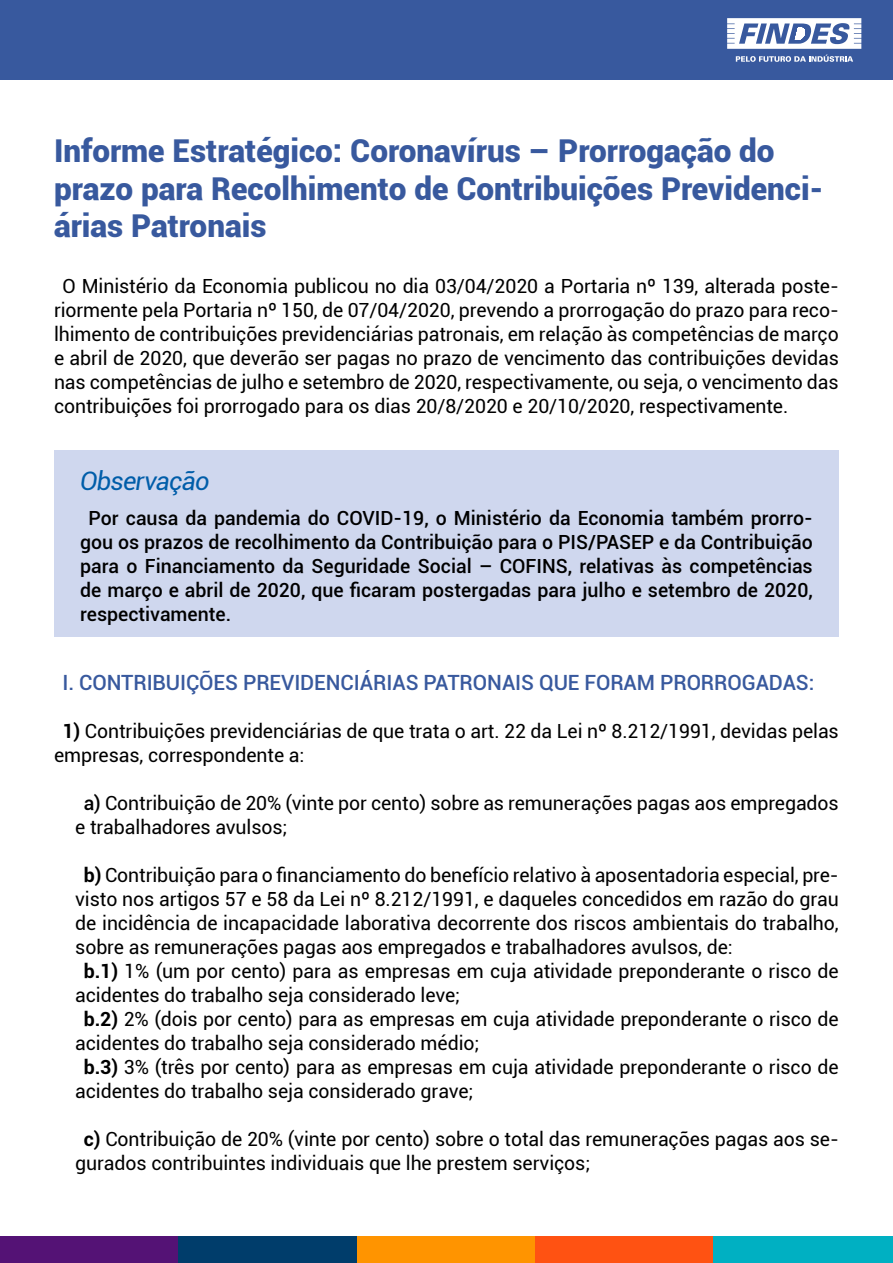
<style>
.page{position:relative;width:893px;height:1263px;background:#fff}
.page>*{position:absolute;margin:0;border:0;box-sizing:border-box;transform-origin:0 0}
.t1{font:900 31.5px/37.8px "Roboto";color:#38599e}
.t2{font:italic 25.5px "Roboto";letter-spacing:-.03em;color:#005da9}
.t3{font:500 21px "Roboto";letter-spacing:-.005em;color:#38599e}
.t4{font:19.5px/24px "Roboto";letter-spacing:-.005em;color:#000}
.t5{font:500 19.5px/24px "Roboto";color:#000;text-align:justify}
.s1{font-weight:700}
.s2{font-weight:500}
</style>
<div class="page">
<div style="left:0;top:1236px;width:180px;height:27px;background:#541275"></div>
<div style="left:178px;top:1236px;width:180px;height:27px;background:#003d6b"></div>
<div style="left:357px;top:1236px;width:179px;height:27px;background:#ff9400"></div>
<div style="left:535px;top:1236px;width:180px;height:27px;background:#ff5212"></div>
<div style="left:713px;top:1236px;width:180px;height:27px;background:#00b0c2"></div>
<div style="left:0;top:0;width:893px;height:80px;background:#38599e"></div>
<svg style="left:727px;top:18px;width:134px;height:31px"></svg>
<svg style="left:736px;top:55px;width:117px;height:7px"></svg>
<div style="left:54px;top:451px;width:785px;height:186px;background:#cfd7ee"></div>
<h1 class="t1" style="left:54px;top:130px;width:771px">Informe Estratégico: Coronavírus – Prorrogação do prazo para Recolhimento de Contribuições Previdenci&shy;árias Patronais</h1>
<p class="t4" style="left:54px;top:273px;width:786px;text-align:justify;text-indent:9px">O Ministério da Economia publicou no dia 03/04/2020 a Portaria nº 139, alterada poste&shy;riormente pela Portaria nº 150, de 07/04/2020, prevendo a prorrogação do prazo para reco&shy;lhimento de contribuições previdenciárias patronais, em relação às competências de março e abril de 2020, que deverão ser pagas no prazo de vencimento das contribuições devidas nas competências de julho e setembro de 2020, respectivamente, ou seja, o vencimento das contribuições foi prorrogado para os dias 20/8/2020 e 20/10/2020, respectivamente.</p>
<h2 class="t2" style="left:80px;top:463px;width:131px">Observação</h2>
<p class="t5" style="left:80px;top:505px;width:734px;text-indent:9px">Por causa da pandemia do COVID-19, o Ministério da Economia também prorro&shy;gou os prazos de recolhimento da Contribuição para o PIS/PASEP e da Contribuição para o Financiamento da Seguridade Social – COFINS, relativas às competências de março e abril de 2020, que ficaram postergadas para julho e setembro de 2020, respectivamente.</p>
<p class="t3" style="left:63px;top:668px;width:753px">I. CONTRIBUIÇÕES PREVIDENCIÁRIAS PATRONAIS QUE FORAM PRORROGADAS:</p>
<p class="t4" style="left:54px;top:718px;width:786px;text-indent:9px"><span class="s1">1)</span> Contribuições previdenciárias de que trata o art. 22 da Lei nº 8.212/1991, devidas pelas empresas, correspondente a:</p>
<p class="t4" style="left:75px;top:790px;width:765px;text-indent:9px"><span class="s2">a)</span> Contribuição de 20% (vinte por cento) sobre as remunerações pagas aos empregados e trabalhadores avulsos;</p>
<p class="t4" style="left:84px;top:862px;width:756px"><span class="s1">b)</span> Contribuição para o financiamento do benefício relativo à aposentadoria especial, pre-</p>
<p class="t4" style="left:75px;top:886px;width:765px">visto nos artigos 57 e 58 da Lei nº 8.212/1991, e daqueles concedidos em razão do grau</p>
<p class="t4" style="left:75px;top:910px;width:765px">de incidência de incapacidade laborativa decorrente dos riscos ambientais do trabalho,</p>
<p class="t4" style="left:75px;top:934px;width:659px">sobre as remunerações pagas aos empregados e trabalhadores avulsos, de:</p>
<p class="t4" style="left:84px;top:958px;width:756px"><span class="s1">b.1)</span> 1% (um por cento) para as empresas em cuja atividade preponderante o risco de</p>
<p class="t4" style="left:75px;top:982px;width:386px">acidentes do trabalho seja considerado leve;</p>
<p class="t4" style="left:84px;top:1006px;width:756px"><span class="s1">b.2)</span> 2% (dois por cento) para as empresas em cuja atividade preponderante o risco de</p>
<p class="t4" style="left:75px;top:1030px;width:406px">acidentes do trabalho seja considerado médio;</p>
<p class="t4" style="left:84px;top:1054px;width:756px"><span class="s1">b.3)</span> 3% (três por cento) para as empresas em cuja atividade preponderante o risco de</p>
<p class="t4" style="left:75px;top:1078px;width:400px">acidentes do trabalho seja considerado grave;</p>
<p class="t4" style="left:75px;top:1126px;width:765px;text-indent:9px"><span class="s1">c)</span> Contribuição de 20% (vinte por cento) sobre o total das remunerações pagas aos se&shy;gurados contribuintes individuais que lhe prestem serviços;</p>
</div>
